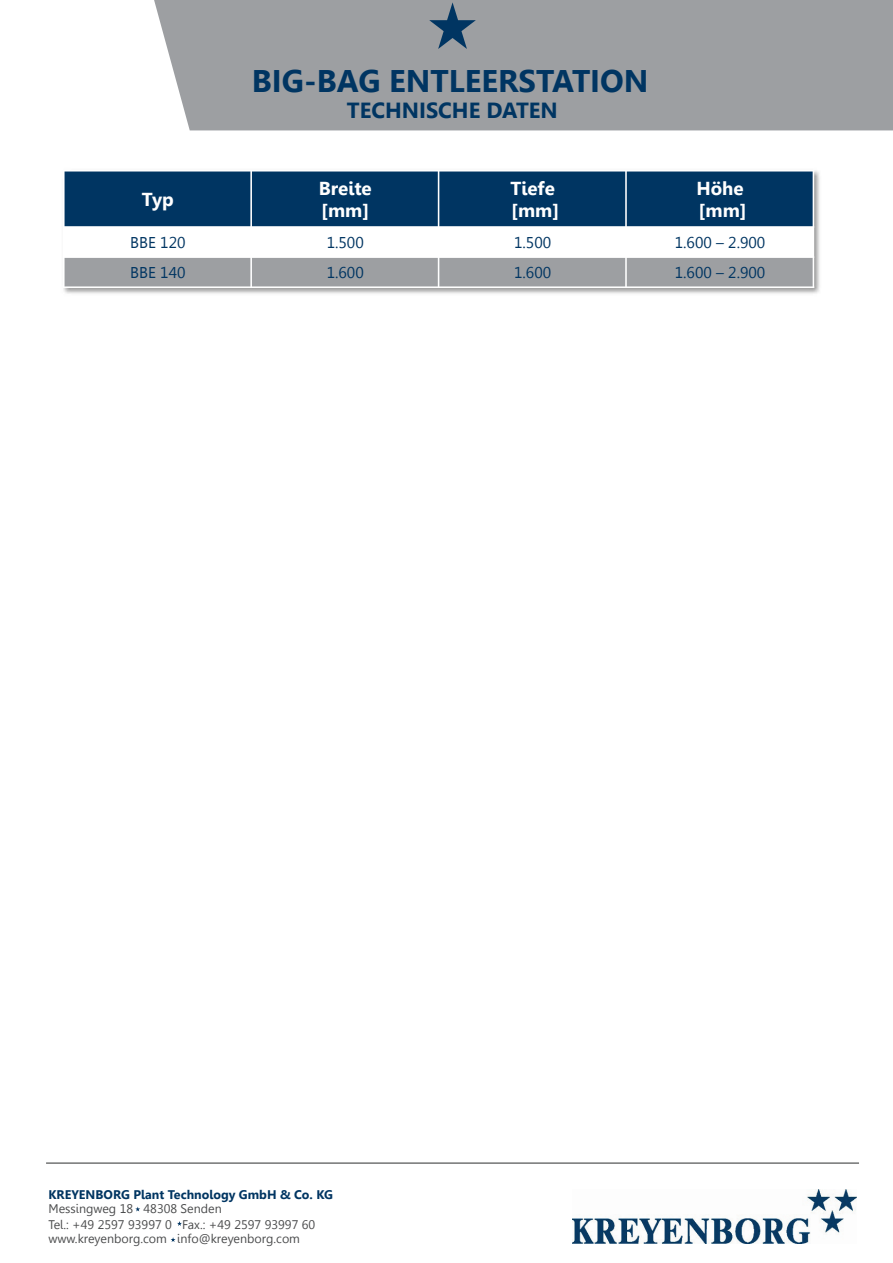
<style>
.page{position:relative;width:893px;height:1263px;background:#fff}
.page>*{position:absolute;margin:0;border:0;box-sizing:border-box;transform-origin:0 0}
.t1{font:700 31.2px "Leelawadee";color:#003562}
.t2{font:700 21.9px "Leelawadee";color:#003562}
.t3{font:700 18.75px/21.9px "Leelawadee";color:#fff}
.t4{font:15.6px "Leelawadee";color:#003562}
.t5{font:12.45px/15.6px "Leelawadee";color:#4b4c4d}
.t6{font:700 12.45px "Leelawadee";color:#003562}
</style>
<div class="page">
<div style="left:154px;top:0;width:739px;height:130px;background:#9d9fa2"></div>
<svg style="left:429px;top:2px;width:47px;height:47px;background:#6a7c8d"></svg>
<img style="left:63px;top:170px;width:757px;height:124px">
<div style="left:64px;top:171px;width:187px;height:56px;background:#003562"></div>
<div style="left:251px;top:171px;width:188px;height:56px;background:#003562"></div>
<div style="left:439px;top:171px;width:187px;height:56px;background:#003562"></div>
<div style="left:626px;top:171px;width:187px;height:56px;background:#003562"></div>
<div style="left:64px;top:227px;width:187px;height:30px;background:#fff"></div>
<div style="left:251px;top:227px;width:188px;height:30px;background:#fff"></div>
<div style="left:439px;top:227px;width:187px;height:30px;background:#fff"></div>
<div style="left:626px;top:227px;width:187px;height:30px;background:#fff"></div>
<div style="left:64px;top:257px;width:187px;height:30px;background:#9d9fa2"></div>
<div style="left:251px;top:257px;width:188px;height:30px;background:#9d9fa2"></div>
<div style="left:439px;top:257px;width:187px;height:30px;background:#9d9fa2"></div>
<div style="left:626px;top:257px;width:187px;height:30px;background:#9d9fa2"></div>
<hr style="left:250px;top:170px;width:2px;height:118px;background:#fff">
<hr style="left:438px;top:170px;width:1px;height:118px;background:#fff">
<hr style="left:625px;top:170px;width:2px;height:118px;background:#fff">
<hr style="left:63px;top:226px;width:751px;height:2px;background:#fff">
<hr style="left:63px;top:256px;width:751px;height:2px;background:#fff">
<hr style="left:63px;top:170px;width:2px;height:118px;background:#fff">
<hr style="left:813px;top:170px;width:1px;height:118px;background:#fff">
<hr style="left:63px;top:170px;width:751px;height:1px;background:#fff">
<hr style="left:63px;top:286px;width:751px;height:2px;background:#fff">
<hr style="left:46px;top:1162px;width:813px;height:2px;background:#4b4c4d">
<svg style="left:135px;top:1206px;width:5px;height:5px"></svg>
<svg style="left:177px;top:1221px;width:5px;height:5px"></svg>
<svg style="left:171px;top:1237px;width:4px;height:5px"></svg>
<img style="left:573px;top:1190px;width:283px;height:53px">
<h1 class="t1" style="left:252px;top:63px;width:398px">BIG-BAG ENTLEERSTATION</h1>
<h2 class="t2" style="left:347px;top:98px;width:212px">TECHNISCHE DATEN</h2>
<h3 class="t3" style="left:142px;top:189px;width:33px">Typ</h3>
<h3 class="t3" style="left:319px;top:178px;width:54px">Breite [mm]</h3>
<h3 class="t3" style="left:510px;top:178px;width:50px">Tiefe [mm]</h3>
<h3 class="t3" style="left:696px;top:178px;width:52px">Höhe [mm]</h3>
<p class="t4" style="left:130px;top:234px;width:57px">BBE 120</p>
<p class="t4" style="left:327px;top:234px;width:39px">1.500</p>
<p class="t4" style="left:514px;top:234px;width:39px">1.500</p>
<p class="t4" style="left:675px;top:234px;width:92px">1.600 – 2.900</p>
<p class="t4" style="left:130px;top:264px;width:57px">BBE 140</p>
<p class="t4" style="left:327px;top:264px;width:39px">1.600</p>
<p class="t4" style="left:514px;top:264px;width:39px">1.600</p>
<p class="t4" style="left:675px;top:264px;width:92px">1.600 – 2.900</p>
<p class="t6" style="left:48px;top:1187px;width:286px">KREYENBORG Plant Technology GmbH &amp; Co. KG</p>
<p class="t5" style="left:48px;top:1201px;width:268px">Messingweg 18 48308 Senden<br>Tel.: +49 2597 93997 0 Fax.: +49 2597 93997 60</p>
<p class="t5" style="left:48px;top:1230px;width:253px">www.kreyenborg.com info@kreyenborg.com</p>
</div>
